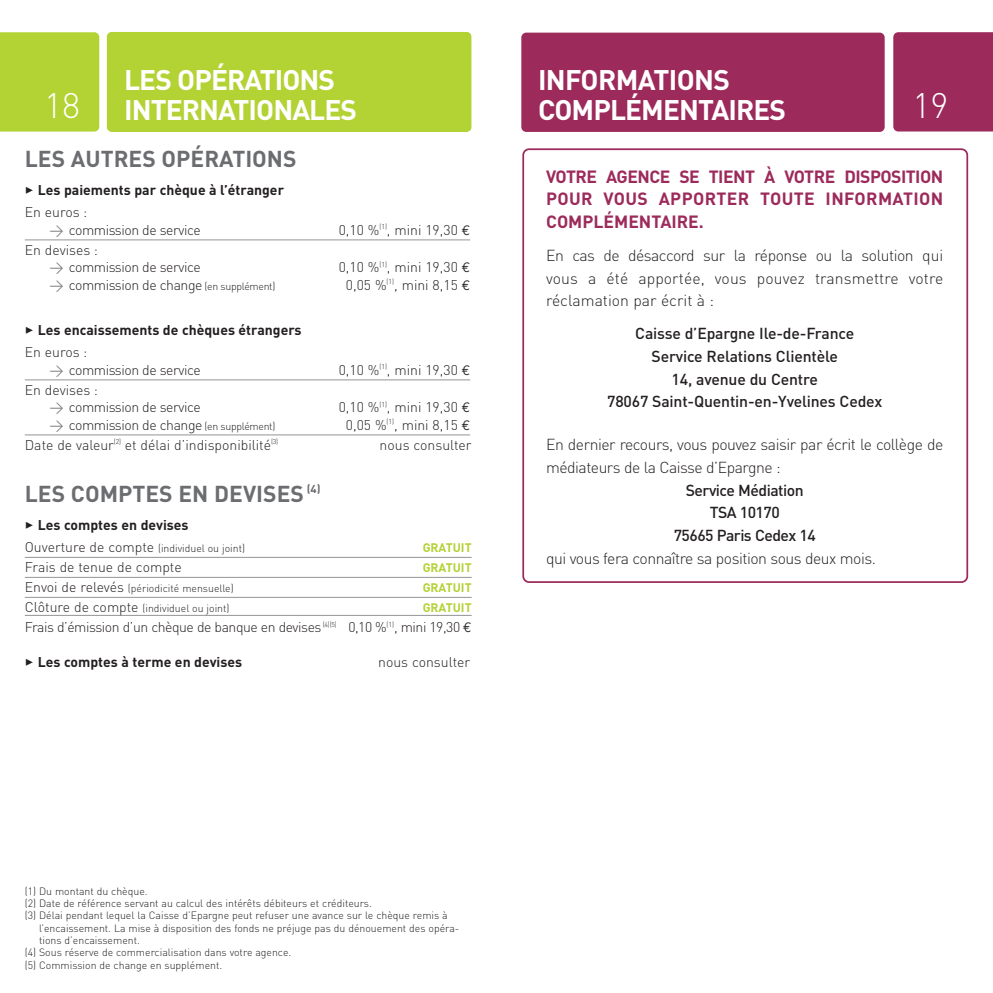
<style>
.page{position:relative;width:993px;height:993px;background:#fff}
.page>*{position:absolute;margin:0;border:0;box-sizing:border-box;transform-origin:0 0}
.t1{font:300 35px "DIN";color:#fff}
.t2{font:700 28px/29.8px "DIN";letter-spacing:-.035em;color:#fff}
.t3{font:700 22.75px "DIN";color:#6c6d70}
.t4{font:700 17.5px/22.8px "DIN";letter-spacing:.02em;color:#9c2a5b;text-align:justify}
.t5{font:300 15.75px/22.8px "DIN";letter-spacing:-.03em;color:#231f20;text-align:justify}
.t6{font:500 15.75px/22.8px "DIN";letter-spacing:-.01em;color:#231f20;text-align:center}
.t7{font:500 15.75px/22.8px "DIN";letter-spacing:-.03em;color:#231f20;text-align:center}
.t8{font:300 14px/17.5px "DIN";letter-spacing:-.03em;color:#231f20}
.t9{font:300 14px "DIN";color:#231f20}
.t10{font:700 14px/22.4px "DIN";color:#231f20}
.t11{font:700 12.25px "DIN";color:#b3d234}
.t12{font:300 10.5px "DIN";color:#231f20}
.s1{font-family:"FF Dingbests";font-weight:400}
.s2{font-weight:300}
.s3{font-weight:400;color:#808285}
.s4{font-family:"Euro Mono";font-weight:400}
.s5{font-size:10.5px}
.s6{font-size:14px}
</style>
<div class="page">
<hr style="left:25px;top:239px;width:445px;height:1px;background:#939598">
<hr style="left:25px;top:379px;width:445px;height:1px;background:#939598">
<hr style="left:25px;top:434px;width:445px;height:1px;background:#939598">
<hr style="left:25px;top:557px;width:446px;height:1px;background:#939598">
<hr style="left:25px;top:577px;width:446px;height:1px;background:#939598">
<hr style="left:25px;top:597px;width:446px;height:1px;background:#939598">
<hr style="left:25px;top:615px;width:446px;height:1px;background:#939598">
<div style="left:106px;top:32px;width:366px;height:100px;background:#b3d234"></div>
<div style="left:0;top:32px;width:99px;height:99px;background:#b3d234"></div>
<div style="left:893px;top:32px;width:99px;height:99px;background:#9c2a5b"></div>
<div style="left:521px;top:33px;width:363px;height:99px;background:#9c2a5b;border-radius:5px"></div>
<svg style="left:522px;top:148px;width:445px;height:434px"></svg>
<h2 class="t2" style="left:124px;top:65px;width:212px">LES OPÉRATIONS</h2>
<h2 class="t2" style="left:538px;top:66px;width:249px">INFORMATIONS<br>COMPLÉMENTAIRES</h2>
<h1 class="t1" style="left:44px;top:85px;width:37px">18</h1>
<h2 class="t2" style="left:124px;top:95px;width:234px">INTERNATIONALES</h2>
<h1 class="t1" style="left:912px;top:85px;width:37px">19</h1>
<h3 class="t3" style="left:25px;top:146px;width:273px">LES AUTRES OPÉRATIONS</h3>
<h3 class="t10" style="left:25px;top:178px;width:260px"><span class="s1">&gt;</span> Les paiements par chèque à l’étranger<br><span class="s2">En euros :</span></h3>
<h3 class="t8" style="left:50px;top:221px;width:152px"><span class="s3">&gt;</span> commission de service</h3>
<h3 class="t9" style="left:338px;top:221px;width:133px">0,10 %<sup>(1)</sup>, mini 19,30 <span class="s4">€</span></h3>
<h3 class="t8" style="left:50px;top:241px;width:152px;text-indent:-25px">En devises :<br><span class="s3">&gt;</span> commission de service</h3>
<h3 class="t9" style="left:338px;top:259px;width:133px">0,10 %<sup>(1)</sup>, mini 19,30 <span class="s4">€</span></h3>
<h3 class="t8" style="left:50px;top:276px;width:227px"><span class="s3">&gt;</span> commission de change <span class="s5">(en supplément)</span></h3>
<h3 class="t8" style="left:346px;top:276px;width:126px">0,05 %<sup>(1)</sup>, mini 8,15 <span class="s4">€</span></h3>
<h3 class="t10" style="left:25px;top:318px;width:278px"><span class="s1">&gt;</span> Les encaissements de chèques étrangers<br><span class="s2">En euros :</span></h3>
<h3 class="t8" style="left:50px;top:361px;width:152px"><span class="s3">&gt;</span> commission de service</h3>
<h3 class="t9" style="left:338px;top:361px;width:133px">0,10 %<sup>(1)</sup>, mini 19,30 <span class="s4">€</span></h3>
<h3 class="t8" style="left:50px;top:381px;width:152px;text-indent:-25px">En devises :<br><span class="s3">&gt;</span> commission de service</h3>
<h3 class="t9" style="left:338px;top:399px;width:133px">0,10 %<sup>(1)</sup>, mini 19,30 <span class="s4">€</span></h3>
<h3 class="t8" style="left:50px;top:416px;width:227px"><span class="s3">&gt;</span> commission de change <span class="s5">(en supplément)</span></h3>
<h3 class="t8" style="left:346px;top:416px;width:126px">0,05 %<sup>(1)</sup>, mini 8,15 <span class="s4">€</span></h3>
<h3 class="t9" style="left:25px;top:436px;width:255px">Date de valeur<sup>(2)</sup> et délai d’indisponibilité<sup>(3)</sup></h3>
<h3 class="t9" style="left:379px;top:436px;width:93px">nous consulter</h3>
<h3 class="t3" style="left:25px;top:481px;width:297px">LES COMPTES EN DEVISES <sup>(4)</sup></h3>
<h3 class="t10" style="left:25px;top:513px;width:165px"><span class="s1">&gt;</span> Les comptes en devises</h3>
<p class="t12" style="left:25px;top:542px;width:222px"><span class="s6">Ouverture de compte</span> (individuel ou joint)</p>
<p class="t11" style="left:422px;top:540px;width:50px">GRATUIT</p>
<h3 class="t9" style="left:25px;top:559px;width:158px">Frais de tenue de compte</h3>
<p class="t11" style="left:422px;top:560px;width:50px">GRATUIT</p>
<p class="t12" style="left:25px;top:582px;width:210px"><span class="s6">Envoi de relevés</span> (périodicité mensuelle)</p>
<p class="t11" style="left:422px;top:580px;width:50px">GRATUIT</p>
<p class="t12" style="left:25px;top:602px;width:206px"><span class="s6">Clôture de compte</span> (individuel ou joint)</p>
<p class="t11" style="left:422px;top:600px;width:50px">GRATUIT</p>
<h3 class="t8" style="left:25px;top:618px;width:448px">Frais d’émission d’un chèque de banque en devises <sup>(4)(5)</sup> 0,10 %<sup>(1)</sup>, mini 19,30 <span class="s4">€</span></h3>
<h3 class="t10" style="left:25px;top:651px;width:219px"><span class="s1">&gt;</span> Les comptes à terme en devises</h3>
<h3 class="t9" style="left:378px;top:654px;width:93px">nous consulter</h3>
<h3 class="t4" style="left:546px;top:165px;width:398px">VOTRE AGENCE SE TIENT À VOTRE DISPOSITION POUR VOUS APPORTER TOUTE INFORMATION COMPLÉMENTAIRE.</h3>
<h3 class="t5" style="left:546px;top:244px;width:398px">En cas de désaccord sur la réponse ou la solution qui vous a été apportée, vous pouvez transmettre votre réclamation par écrit à :</h3>
<h3 class="t6" style="left:607px;top:322px;width:276px">Caisse d’Epargne Ile-de-France<br>Service Relations Clientèle<br>14, avenue du Centre<br>78067 Saint-Quentin-en-Yvelines Cedex</h3>
<h3 class="t5" style="left:546px;top:433px;width:398px">En dernier recours, vous pouvez saisir par écrit le collège de médiateurs de la Caisse d’Epargne :</h3>
<h3 class="t7" style="left:673px;top:478px;width:144px">Service Médiation<br>TSA 10170<br>75665 Paris Cedex 14</h3>
<h3 class="t5" style="left:546px;top:547px;width:331px">qui vous fera connaître sa position sous deux mois.</h3>
<p class="t12" style="left:25px;top:884px;width:124px">(1) Du montant du chèque.</p>
<p class="t12" style="left:25px;top:897px;width:348px">(2) Date de référence servant au calcul des intérêts débiteurs et créditeurs.</p>
<p class="t12" style="left:25px;top:909px;width:424px">(3) Délai pendant lequel la Caisse d’Epargne peut refuser une avance sur le chèque remis à</p>
<p class="t12" style="left:39px;top:921px;width:422px">l’encaissement. La mise à disposition des fonds ne préjuge pas du dénouement des opéra-</p>
<p class="t12" style="left:39px;top:933px;width:102px">tions d’encaissement.</p>
<p class="t12" style="left:25px;top:946px;width:268px">(4) Sous réserve de commercialisation dans votre agence.</p>
<p class="t12" style="left:25px;top:958px;width:199px">(5) Commission de change en supplément.</p>
</div>
